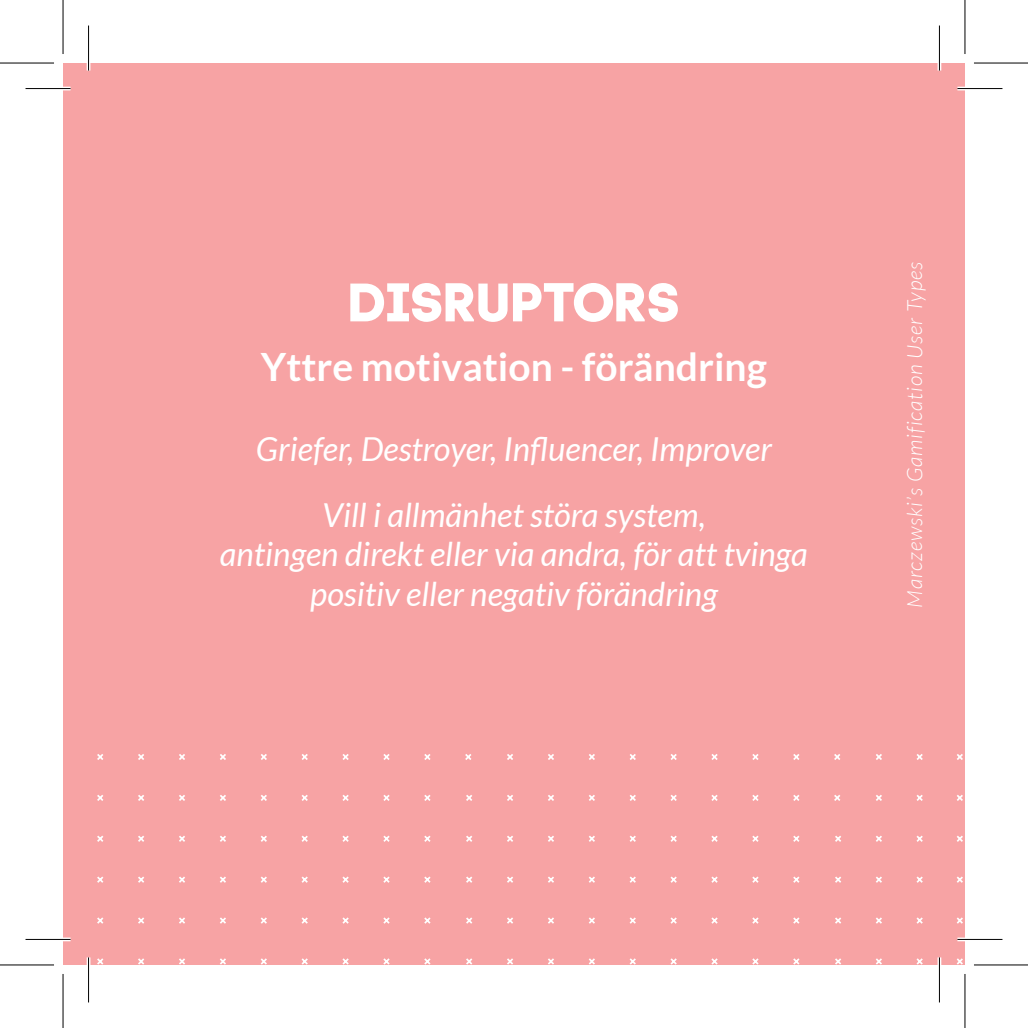
<style>
.page{position:relative;width:1028px;height:1028px;background:#fff}
.page>*{position:absolute;margin:0;border:0;box-sizing:border-box;transform-origin:0 0}
.t1{font:700 54px "Code Pro";letter-spacing:-.015em;color:#fff}
.t2{font:700 39px "Lato";color:#fff}
.t3{font:italic 33px/66px "Lato";color:#fff;text-align:center}
.t4{font:italic 300 21px "Lato";letter-spacing:.04em;color:#fff}
</style>
<div class="page">
<div style="left:63px;top:63px;width:901px;height:901px;background:#f7a3a4"></div>
<svg style="left:97px;top:754px;width:334px;height:210px"></svg>
<svg style="left:465px;top:754px;width:335px;height:210px"></svg>
<svg style="left:834px;top:754px;width:130px;height:210px"></svg>
<hr style="left:26px;top:87px;width:45px;height:3px;background:#fff">
<hr style="left:957px;top:87px;width:45px;height:3px;background:#fff">
<svg style="left:26px;top:937px;width:45px;height:4px"></svg>
<svg style="left:957px;top:937px;width:45px;height:4px"></svg>
<hr style="left:87px;top:26px;width:3px;height:45px;background:#fff">
<hr style="left:87px;top:957px;width:3px;height:45px;background:#fff">
<svg style="left:937px;top:26px;width:4px;height:45px"></svg>
<svg style="left:937px;top:957px;width:4px;height:45px"></svg>
<hr style="left:26px;top:88px;width:45px;height:1px;background:#000">
<hr style="left:957px;top:88px;width:45px;height:1px;background:#000">
<hr style="left:26px;top:938px;width:45px;height:1px;background:#000">
<hr style="left:957px;top:938px;width:45px;height:1px;background:#000">
<hr style="left:88px;top:26px;width:1px;height:45px;background:#000">
<hr style="left:88px;top:957px;width:1px;height:45px;background:#000">
<hr style="left:938px;top:26px;width:1px;height:45px;background:#000">
<hr style="left:938px;top:957px;width:1px;height:45px;background:#000">
<hr style="left:0;top:62px;width:54px;height:2px;background:#000">
<hr style="left:973px;top:62px;width:54px;height:2px;background:#000">
<hr style="left:0;top:964px;width:54px;height:1px;background:#000">
<hr style="left:973px;top:964px;width:54px;height:1px;background:#000">
<hr style="left:62px;top:0;width:2px;height:54px;background:#000">
<hr style="left:62px;top:973px;width:2px;height:54px;background:#000">
<hr style="left:964px;top:0;width:1px;height:54px;background:#000">
<hr style="left:964px;top:973px;width:1px;height:54px;background:#000">
<h1 class="t1" style="left:347px;top:269px;width:334px">DISRUPTORS</h1>
<p class="t2" style="left:261px;top:345px;width:507px">Yttre motivation - förändring</p>
<p class="t3" style="left:256px;top:416px;width:517px">Griefer, Destroyer, Influencer, Improver<br>Vill i allmänhet störa system,</p>
<p class="t3" style="left:220px;top:535px;width:589px;line-height:39.6px">antingen direkt eller via andra, för att tvinga positiv eller negativ förändring</p>
<p class="t4" style="left:903px;top:607px;width:348px;rotate:-90deg">Marczewski’s Gamification User Types</p>
</div>
